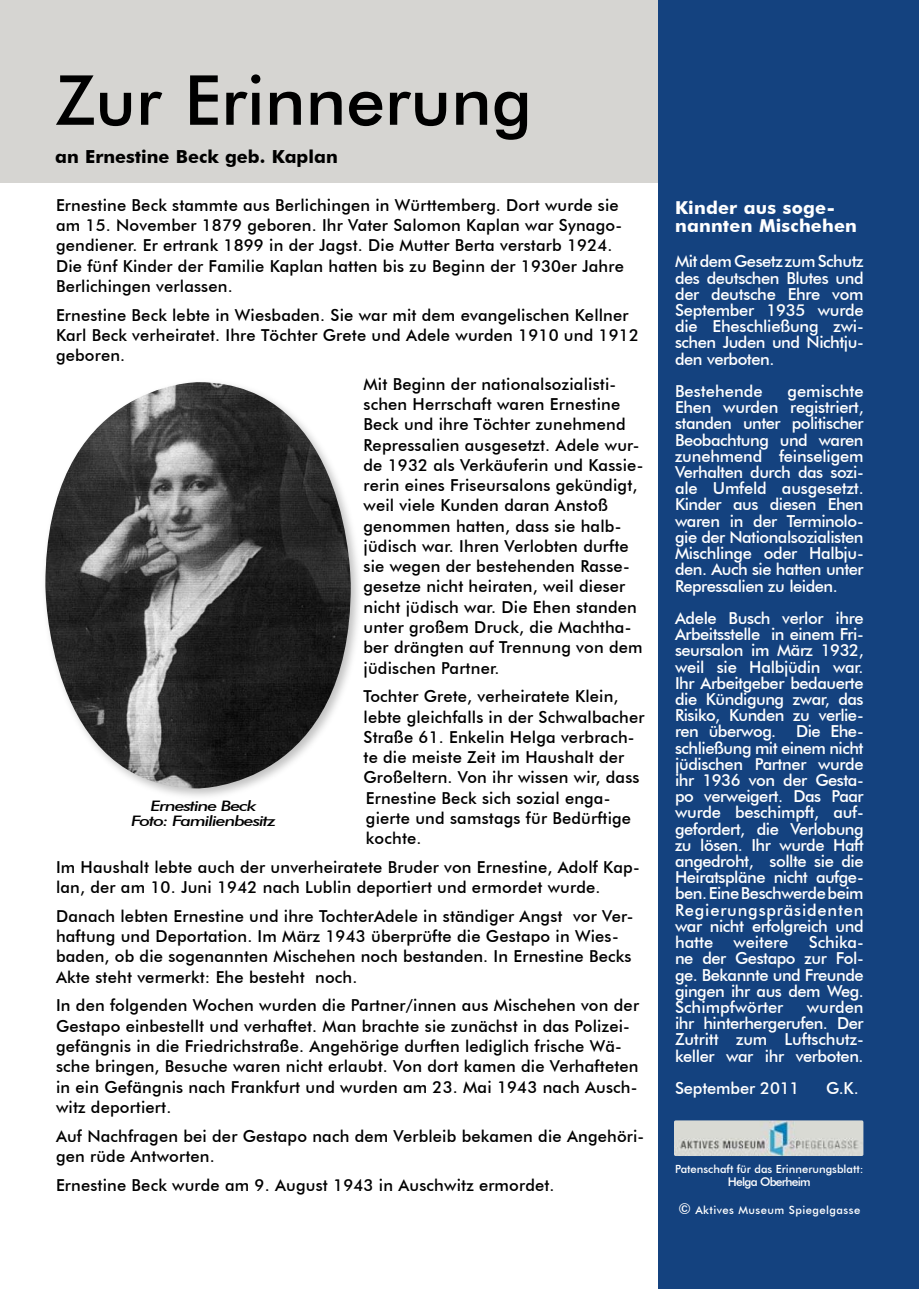
<style>
.page{position:relative;width:919px;height:1289px;background:#fff}
.page>*{position:absolute;margin:0;border:0;box-sizing:border-box;transform-origin:0 0}
.t1{font:500 69px "Futura BT";color:#000}
.t2{font:700 18px "Futura BT";color:#000}
.t3{font:700 17.85px/18px "Futura BT";letter-spacing:.01em;color:#fff}
.t4{font:500 16.5px/20.2px "Futura BT";letter-spacing:.01em;color:#000}
.t5{font:500 16.5px/16.2px "Futura BT";letter-spacing:-.03em;color:#fff;text-align:justify}
.t6{font:500 16.5px "Futura BT";letter-spacing:-.01em;color:#fff}
.t7{font:500 16.5px "Futura BT";letter-spacing:.005em;color:#fff}
.t8{font:italic 500 14.4px/14.4px "Futura BT";letter-spacing:-.06em;color:#000;text-align:center;scale:1.29 1}
.t9{font:500 12px "Futura BT";letter-spacing:-.06em;color:#fff}
.t10{font:500 11.25px "Futura BT";color:#fff}
.t11{font:500 11.25px "Futura BT";letter-spacing:.04em;color:#fff}
.s1{font-size:15px}
</style>
<div class="page">
<div style="left:0;top:0;width:658px;height:183px;background:#d6d5d2"></div>
<div style="left:658px;top:0;width:260px;height:1288px;background:#14427f"></div>
<img style="left:674px;top:1120px;width:189px;height:35px;border-radius:2px">
<div style="left:41px;top:377px;width:324px;height:425px;background:#000;opacity:.25"></div>
<img style="left:45px;top:382px;width:306px;height:406px;border-radius:50%">
<h1 class="t1" style="left:55px;top:58px;width:478px">Zur Erinnerung</h1>
<p class="t2" style="left:55px;top:146px;width:284px">an Ernestine Beck geb. Kaplan</p>
<p class="t4" style="left:56px;top:195px;width:569px">Ernestine Beck stammte aus Berlichingen in Württemberg. Dort wurde sie am 15. November 1879 geboren. Ihr Vater Salomon Kaplan war Synago&shy;gendiener. Er ertrank 1899 in der Jagst. Die Mutter Berta verstarb 1924.<br>Die fünf Kinder der Familie Kaplan hatten bis zu Beginn der 1930er Jahre Berlichingen verlassen.</p>
<p class="t4" style="left:56px;top:304px;width:584px">Ernestine Beck lebte in Wiesbaden. Sie war mit dem evangelischen Kellner<br>Karl Beck verheiratet. Ihre Töchter Grete und Adele wurden 1910 und 1912 geboren.</p>
<p class="t4" style="left:363px;top:374px;width:281px">Mit Beginn der nationalsozialisti&shy;schen Herrschaft waren Ernestine Beck und ihre Töchter zunehmend Repressalien ausgesetzt. Adele wur&shy;de 1932 als Verkäuferin und Kassie&shy;rerin eines Friseursalons gekündigt, weil viele Kunden daran Anstoß genommen hatten, dass sie halb&shy;jüdisch war. Ihren Verlobten durfte sie wegen der bestehenden Rasse&shy;gesetze nicht heiraten, weil dieser nicht jüdisch war. Die Ehen standen unter großem Druck, die Machtha&shy;ber drängten auf Trennung von dem jüdischen Partner.</p>
<p class="t4" style="left:363px;top:686px;width:282px">Tochter Grete, verheiratete Klein, lebte gleichfalls in der Schwalbacher<br>Straße 61. Enkelin Helga verbrach&shy;te die meiste Zeit im Haushalt der<br>Großeltern. Von ihr wissen wir, dass<br>Ernestine Beck sich sozial enga&shy;gierte und samstags für Bedürftige kochte.</p>
<p class="t4" style="left:56px;top:856px;width:585px">Im Haushalt lebte auch der unverheiratete Bruder von Ernestine, Adolf Kap&shy;lan, der am 10. Juni 1942 nach Lublin deportiert und ermordet wurde.</p>
<p class="t4" style="left:56px;top:905px;width:579px">Danach lebten Ernestine und ihre TochterAdele in ständiger Angst vor Ver&shy;haftung und Deportation. Im März 1943 überprüfte die Gestapo in Wies&shy;baden, ob die sogenannten Mischehen noch bestanden. In Ernestine Becks Akte steht vermerkt: Ehe besteht noch.</p>
<p class="t4" style="left:56px;top:995px;width:584px">In den folgenden Wochen wurden die Partner/innen aus Mischehen von der Gestapo einbestellt und verhaftet. Man brachte sie zunächst in das Polizei&shy;gefängnis in die Friedrichstraße. Angehörige durften lediglich frische Wä&shy;sche bringen, Besuche waren nicht erlaubt. Von dort kamen die Verhafteten in ein Gefängnis nach Frankfurt und wurden am 23. Mai 1943 nach Ausch&shy;witz deportiert.</p>
<p class="t4" style="left:56px;top:1125px;width:589px">Auf Nachfragen bei der Gestapo nach dem Verbleib bekamen die Angehöri&shy;gen rüde Antworten.</p>
<p class="t4" style="left:56px;top:1174px;width:500px">Ernestine Beck wurde am 9. August 1943 in Auschwitz ermordet.</p>
<p class="t8" style="left:131px;top:798px;width:114px">Ernestine Beck<br>Foto: Familienbesitz</p>
<p class="t3" style="left:675px;top:198px;width:183px">Kinder aus soge&shy;nannten Mischehen</p>
<p class="t5" style="left:675px;top:253px;width:190px">Mit dem Gesetz zum Schutz des deutschen Blutes und der deutsche Ehre vom September 1935 wurde die Eheschließung zwi&shy;schen Juden und Nichtju&shy;den verboten.</p>
<p class="t7" style="left:675px;top:381px;width:89px">Bestehende</p>
<p class="t5" style="left:675px;top:383px;width:190px;text-indent:112px">gemischte Ehen wurden registriert, standen unter politischer Beobachtung und waren zunehmend feinseligem Verhalten durch das sozi&shy;ale Umfeld ausgesetzt.<br>Kinder aus diesen Ehen waren in der Terminolo&shy;gie der Nationalsozialisten Mischlinge oder Halbju&shy;den. Auch sie hatten unter Repressalien zu leiden.</p>
<p class="t5" style="left:675px;top:610px;width:190px">Adele Busch verlor ihre Arbeitsstelle in einem Fri&shy;seursalon im März 1932, weil sie Halbjüdin war.<br>Ihr Arbeitgeber bedauerte die Kündigung zwar, das Risiko, Kunden zu verlie&shy;ren überwog. Die Ehe&shy;schließung mit einem nicht jüdischen Partner wurde ihr 1936 von der Gesta&shy;po verweigert. Das Paar wurde beschimpft, auf&shy;gefordert, die Verlobung zu lösen. Ihr wurde Haft angedroht, sollte sie die Heiratspläne nicht aufge&shy;ben. Eine Beschwerde beim Regierungspräsidenten war nicht erfolgreich und hatte weitere Schika&shy;ne der Gestapo zur Fol&shy;ge. Bekannte und Freunde gingen ihr aus dem Weg.<br>Schimpfwörter</p>
<p class="t5" style="left:675px;top:998px;width:190px;text-indent:132px">wurden ihr hinterhergerufen. Der Zutritt zum Luftschutz&shy;keller war ihr verboten.</p>
<p class="t6" style="left:675px;top:1078px;width:126px">September 2011</p>
<p class="t5" style="left:826px;top:1079px;width:34px">G.K.</p>
<p class="t10" style="left:675px;top:1161px;width:190px">Patenschaft für das Erinnerungsblatt:</p>
<p class="t9" style="left:727px;top:1174px;width:84px">Helga Oberheim</p>
<p class="t11" style="left:678px;top:1203px;width:183px"><span class="s1">©</span> Aktives Museum Spiegelgasse</p>
</div>
